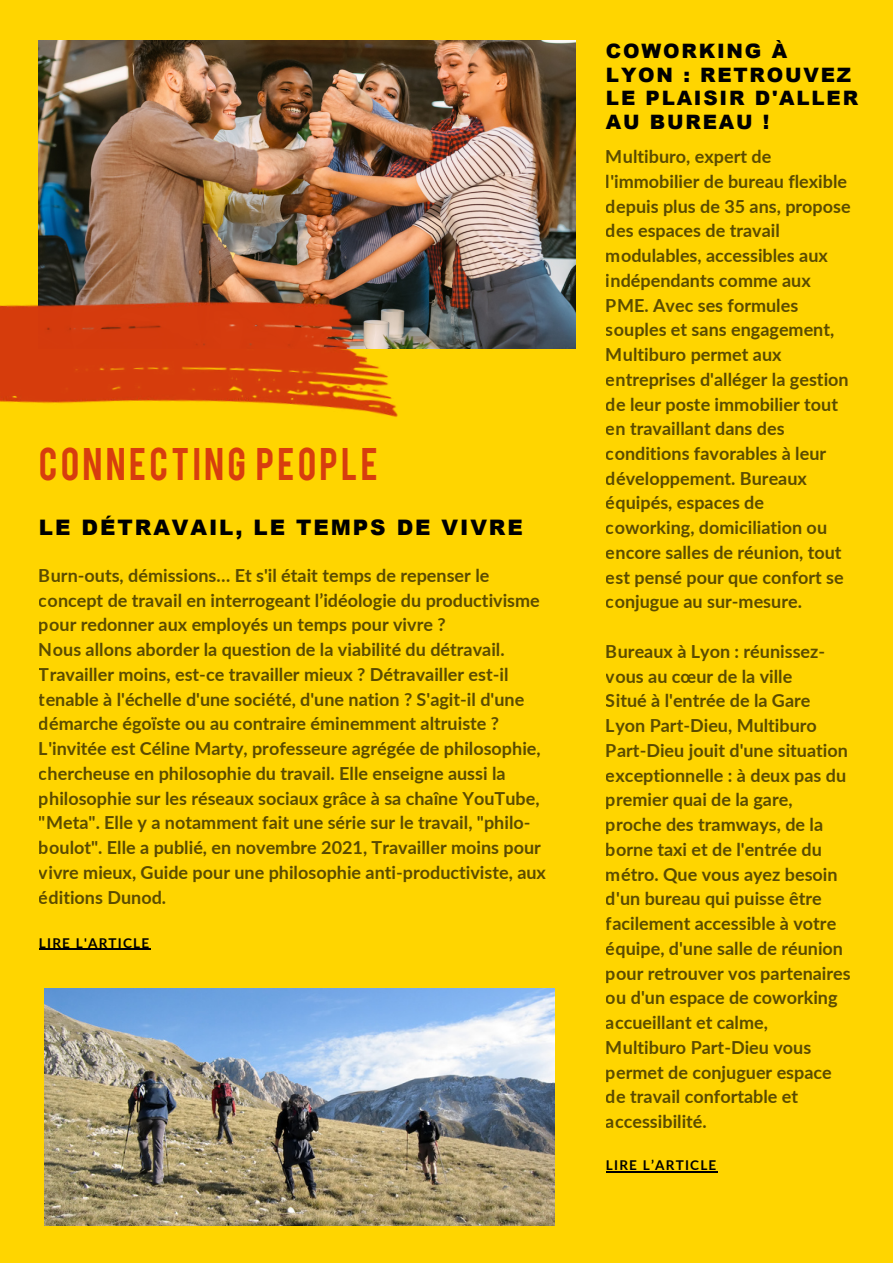
<style>
.page{position:relative;width:893px;height:1264px;background:#fff}
.page>*{position:absolute;margin:0;border:0;box-sizing:border-box;transform-origin:0 0}
.t1{font:35.85px "Bebas";letter-spacing:.09em;color:#d73d0e}
.t2{font:900 21.3px "Arial";letter-spacing:.09em;color:#000}
.t3{font:900 19.8px/23.5px "Arial";letter-spacing:.09em;color:#000}
.t4{font:700 18px/24.8px "Lato";color:#000}
.t5{font:700 13.5px "Lato";letter-spacing:.09em;color:#000}
</style>
<div class="page">
<div style="left:0;top:0;width:892px;height:1262px;background:#ffd500"></div>
<img style="left:38px;top:40px;width:538px;height:308px">
<img style="left:45px;top:988px;width:509px;height:236px">
<img style="left:0;top:269px;width:434px;height:148px">
<hr style="left:39px;top:948px;width:111px;height:1px;background:#000">
<hr style="left:606px;top:1171px;width:111px;height:1px;background:#000">
<h1 class="t1" style="left:39px;top:438px;width:340px">CONNECTING PEOPLE</h1>
<p class="t2" style="left:39px;top:511px;width:485px">LE DÉTRAVAIL, LE TEMPS DE VIVRE</p>
<p class="t4" style="left:39px;top:562px;width:508px">Burn-outs, démissions… Et s'il était temps de repenser le concept de travail en interrogeant l’idéologie du productivisme pour redonner aux employés un temps pour vivre ?<br>Nous allons aborder la question de la viabilité du détravail.<br>Travailler moins, est-ce travailler mieux ? Détravailler est-il tenable à l'échelle d'une société, d'une nation ? S'agit-il d'une démarche égoïste ou au contraire éminemment altruiste ?<br>L'invitée est Céline Marty, professeure agrégée de philosophie, chercheuse en philosophie du travail. Elle enseigne aussi la philosophie sur les réseaux sociaux grâce à sa chaîne YouTube, "Meta". Elle y a notamment fait une série sur le travail, "philo&shy;boulot". Elle a publié, en novembre 2021, Travailler moins pour vivre mieux, Guide pour une philosophie anti-productiviste, aux éditions Dunod.</p>
<p class="t5" style="left:39px;top:932px;width:112px">LIRE L'ARTICLE</p>
<p class="t3" style="left:606px;top:39px;width:254px">COWORKING À<br>LYON : RETROUVEZ<br>LE PLAISIR D'ALLER<br>AU BUREAU !</p>
<p class="t4" style="left:606px;top:143px;width:246px">Multiburo, expert de l'immobilier de bureau flexible depuis plus de 35 ans, propose des espaces de travail modulables, accessibles aux indépendants comme aux<br>PME. Avec ses formules souples et sans engagement,<br>Multiburo permet aux entreprises d'alléger la gestion de leur poste immobilier tout en travaillant dans des conditions favorables à leur développement. Bureaux équipés, espaces de coworking, domiciliation ou encore salles de réunion, tout est pensé pour que confort se conjugue au sur-mesure.</p>
<p class="t4" style="left:606px;top:638px;width:246px">Bureaux à Lyon : réunissez&shy;vous au cœur de la ville<br>Situé à l'entrée de la Gare<br>Lyon Part-Dieu, Multiburo<br>Part-Dieu jouit d'une situation exceptionnelle : à deux pas du premier quai de la gare, proche des tramways, de la borne taxi et de l'entrée du métro. Que vous ayez besoin d'un bureau qui puisse être facilement accessible à votre équipe, d'une salle de réunion pour retrouver vos partenaires ou d'un espace de coworking accueillant et calme,<br>Multiburo Part-Dieu vous permet de conjuguer espace de travail confortable et accessibilité.</p>
<p class="t5" style="left:606px;top:1155px;width:112px">LIRE L’ARTICLE</p>
</div>
